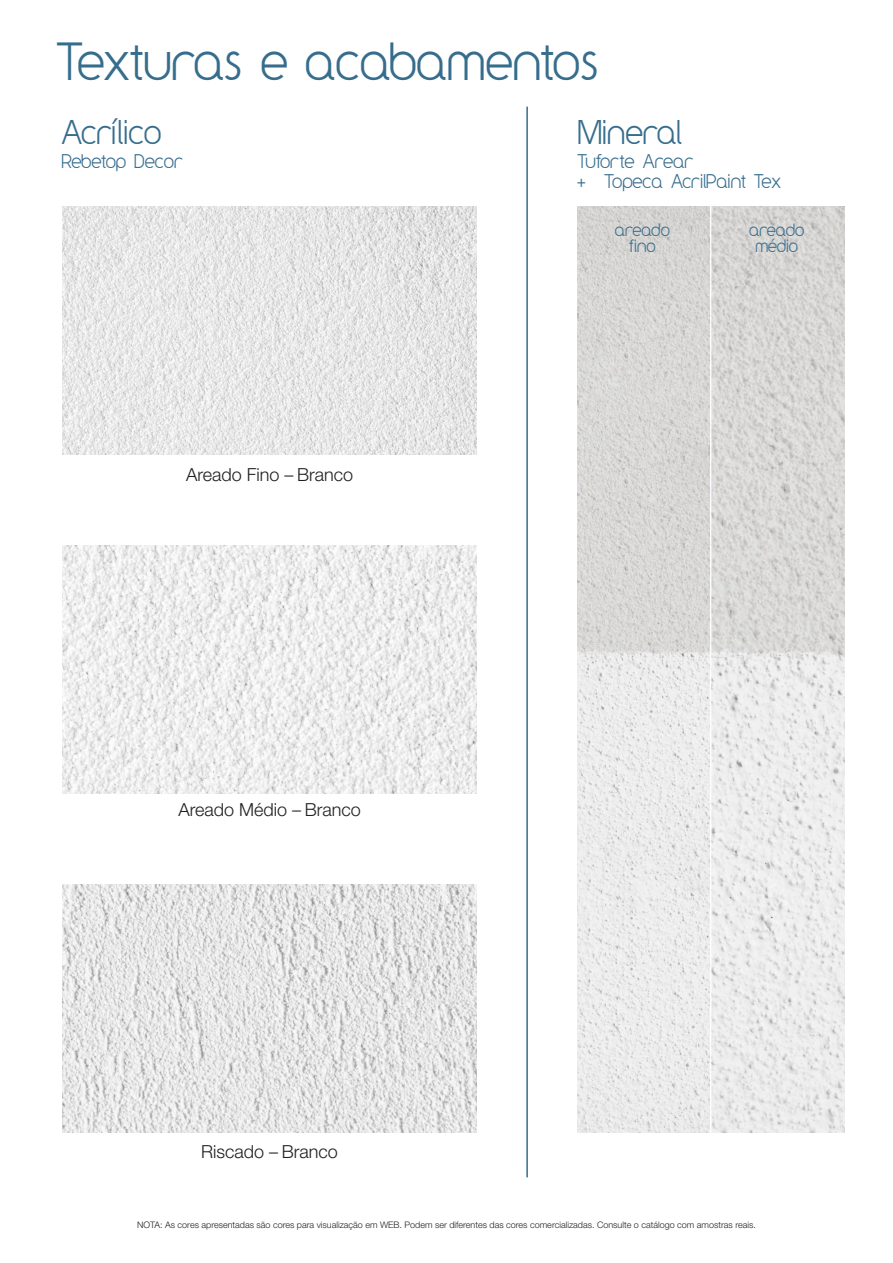
<style>
.page{position:relative;width:893px;height:1263px;background:#fff}
.page>*{position:absolute;margin:0;border:0;box-sizing:border-box;transform-origin:0 0}
.t1{font:44.7px "Y2 K Neophyte";color:#366d8d}
.t2{font:28.5px "Y2 K Neophyte";color:#366d8d}
.t3{font:300 18px "Helvetica Neue LT Std";color:#231f20}
.t4{font:16.5px/19.8px "Y2 K Neophyte";color:#366d8d}
.t5{font:14.85px/16.5px "Y2 K Neophyte";color:#366d8d;text-align:center}
.t6{font:300 9px "Helvetica Neue LT Std";color:#231f20}
</style>
<div class="page">
<img style="left:62px;top:206px;width:415px;height:248px">
<img style="left:62px;top:545px;width:415px;height:248px">
<img style="left:62px;top:884px;width:415px;height:248px">
<hr style="left:526px;top:107px;width:2px;height:1070px;background:#366d8d">
<img style="left:578px;top:206px;width:267px;height:926px">
<h1 class="t1" style="left:57px;top:31px;width:543px">Texturas e acabamentos</h1>
<h2 class="t2" style="left:61px;top:113px;width:102px">Acrílico</h2>
<h3 class="t4" style="left:61px;top:151px;width:123px">Rebetop Decor</h3>
<h3 class="t4" style="left:578px;top:151px;width:205px">Tuforte Arear<br>+ Topeca AcrilPaint Tex</h3>
<h2 class="t2" style="left:578px;top:113px;width:105px">Mineral</h2>
<h3 class="t3" style="left:186px;top:463px;width:168px">Areado Fino – Branco</h3>
<h3 class="t3" style="left:178px;top:799px;width:184px">Areado Médio – Branco</h3>
<h3 class="t3" style="left:201px;top:1140px;width:138px">Riscado – Branco</h3>
<h3 class="t5" style="left:615px;top:221px;width:56px">areado fino</h3>
<h3 class="t5" style="left:749px;top:221px;width:56px">areado médio</h3>
<p class="t6" style="left:137px;top:1219px;width:620px">NOTA: As cores apresentadas são cores para visualização em WEB. Podem ser diferentes das cores comercializadas. Consulte o catálogo com amostras reais.</p>
</div>
